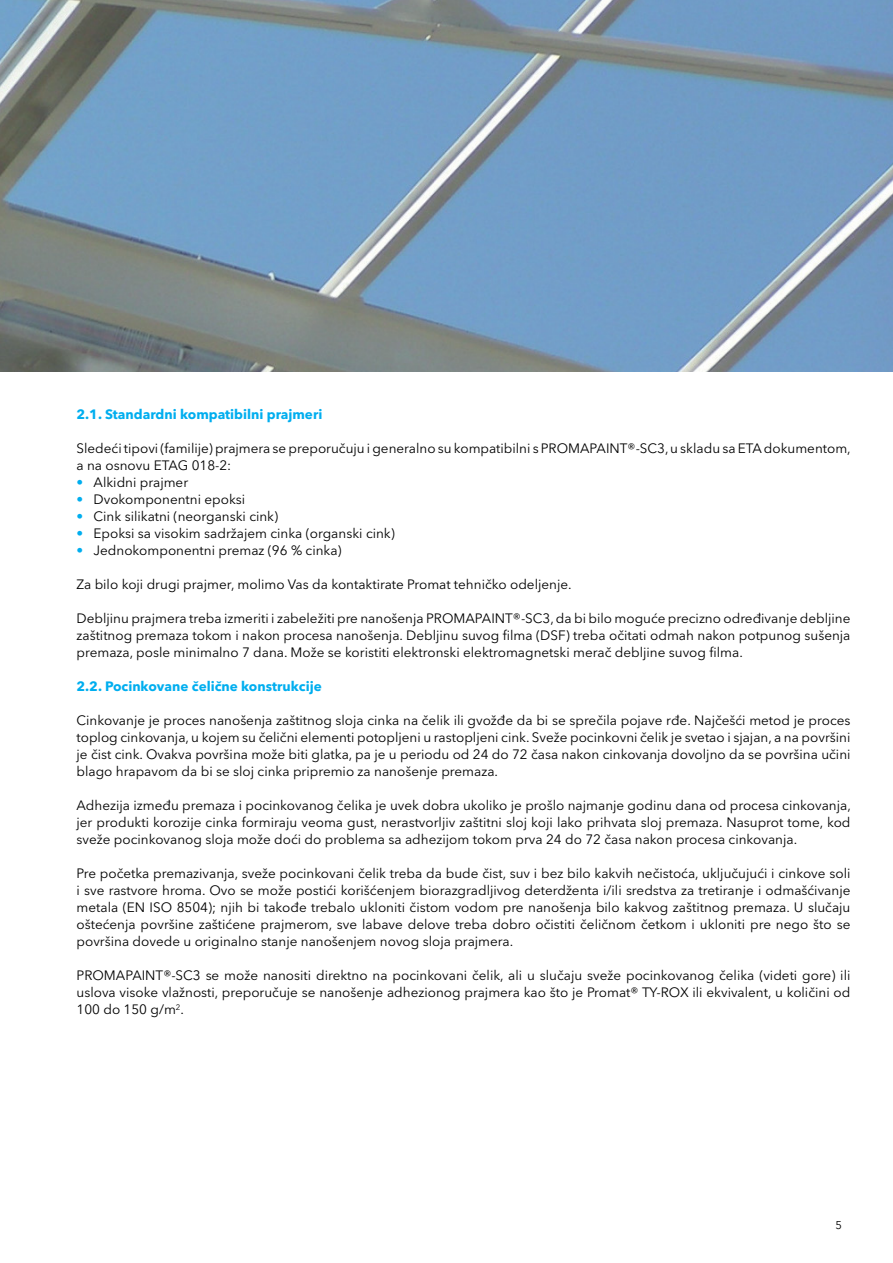
<style>
.page{position:relative;width:893px;height:1263px;background:#fff}
.page>*{position:absolute;margin:0;border:0;box-sizing:border-box;transform-origin:0 0}
.t1{font:13.5px/17px "Avenir Next W1 G";color:#000;text-align:justify}
.t2{font:700 13.5px "Avenir Next W1 G";color:#00aeef}
.t3{font:11.25px "Avenir Next W1 G";color:#000}
.s1{color:#00aeef}
</style>
<div class="page">
<img style="left:0;top:0;width:893px;height:371px">
<p class="t2" style="left:77px;top:406px;width:247px">2.1. Standardni kompatibilni prajmeri</p>
<p class="t1" style="left:77px;top:440px;width:776px">Sledeći tipovi (familije) prajmera se preporučuju i generalno su kompatibilni s PROMAPAINT®-SC3, u skladu sa ETA dokumentom, a na osnovu ETAG 018-2:</p>
<p class="t1" style="left:77px;top:474px;width:113px"><span class="s1">•</span> Alkidni prajmer</p>
<p class="t1" style="left:77px;top:491px;width:170px"><span class="s1">•</span> Dvokomponentni epoksi</p>
<p class="t1" style="left:77px;top:508px;width:203px"><span class="s1">•</span> Cink silikatni (neorganski cink)</p>
<p class="t1" style="left:77px;top:525px;width:320px"><span class="s1">•</span> Epoksi sa visokim sadržajem cinka (organski cink)</p>
<p class="t1" style="left:77px;top:542px;width:267px"><span class="s1">•</span> Jednokomponentni premaz (96 % cinka)</p>
<p class="t1" style="left:77px;top:576px;width:497px">Za bilo koji drugi prajmer, molimo Vas da kontaktirate Promat tehničko odeljenje.</p>
<p class="t1" style="left:77px;top:610px;width:775px">Debljinu prajmera treba izmeriti i zabeležiti pre nanošenja PROMAPAINT®-SC3, da bi bilo moguće precizno određivanje debljine zaštitnog premaza tokom i nakon procesa nanošenja. Debljinu suvog filma (DSF) treba očitati odmah nakon potpunog sušenja premaza, posle minimalno 7 dana. Može se koristiti elektronski elektromagnetski merač debljine suvog filma.</p>
<p class="t2" style="left:77px;top:678px;width:247px">2.2. Pocinkovane čelične konstrukcije</p>
<p class="t1" style="left:77px;top:712px;width:775px">Cinkovanje je proces nanošenja zaštitnog sloja cinka na čelik ili gvožđe da bi se sprečila pojave rđe. Najčešći metod je proces toplog cinkovanja, u kojem su čelični elementi potopljeni u rastopljeni cink. Sveže pocinkovni čelik je svetao i sjajan, a na površini je čist cink. Ovakva površina može biti glatka, pa je u periodu od 24 do 72 časa nakon cinkovanja dovoljno da se površina učini blago hrapavom da bi se sloj cinka pripremio za nanošenje premaza.</p>
<p class="t1" style="left:77px;top:797px;width:776px">Adhezija između premaza i pocinkovanog čelika je uvek dobra ukoliko je prošlo najmanje godinu dana od procesa cinkovanja, jer produkti korozije cinka formiraju veoma gust, nerastvorljiv zaštitni sloj koji lako prihvata sloj premaza. Nasuprot tome, kod sveže pocinkovanog sloja može doći do problema sa adhezijom tokom prva 24 do 72 časa nakon procesa cinkovanja.</p>
<p class="t1" style="left:77px;top:865px;width:775px">Pre početka premazivanja, sveže pocinkovani čelik treba da bude čist, suv i bez bilo kakvih nečistoća, uključujući i cinkove soli i sve rastvore hroma. Ovo se može postići korišćenjem biorazgradljivog deterdženta i/ili sredstva za tretiranje i odmašćivanje metala (EN ISO 8504); njih bi takođe trebalo ukloniti čistom vodom pre nanošenja bilo kakvog zaštitnog premaza. U slučaju oštećenja površine zaštićene prajmerom, sve labave delove treba dobro očistiti čeličnom četkom i ukloniti pre nego što se površina dovede u originalno stanje nanošenjem novog sloja prajmera.</p>
<p class="t1" style="left:77px;top:967px;width:775px">PROMAPAINT®-SC3 se može nanositi direktno na pocinkovani čelik, ali u slučaju sveže pocinkovanog čelika (videti gore) ili uslova visoke vlažnosti, preporučuje se nanošenje adhezionog prajmera kao što je Promat® TY-ROX ili ekvivalent, u količini od 100 do 150 g/m<sup>2</sup>.</p>
<p class="t3" style="left:835px;top:1218px;width:8px">5</p>
</div>
